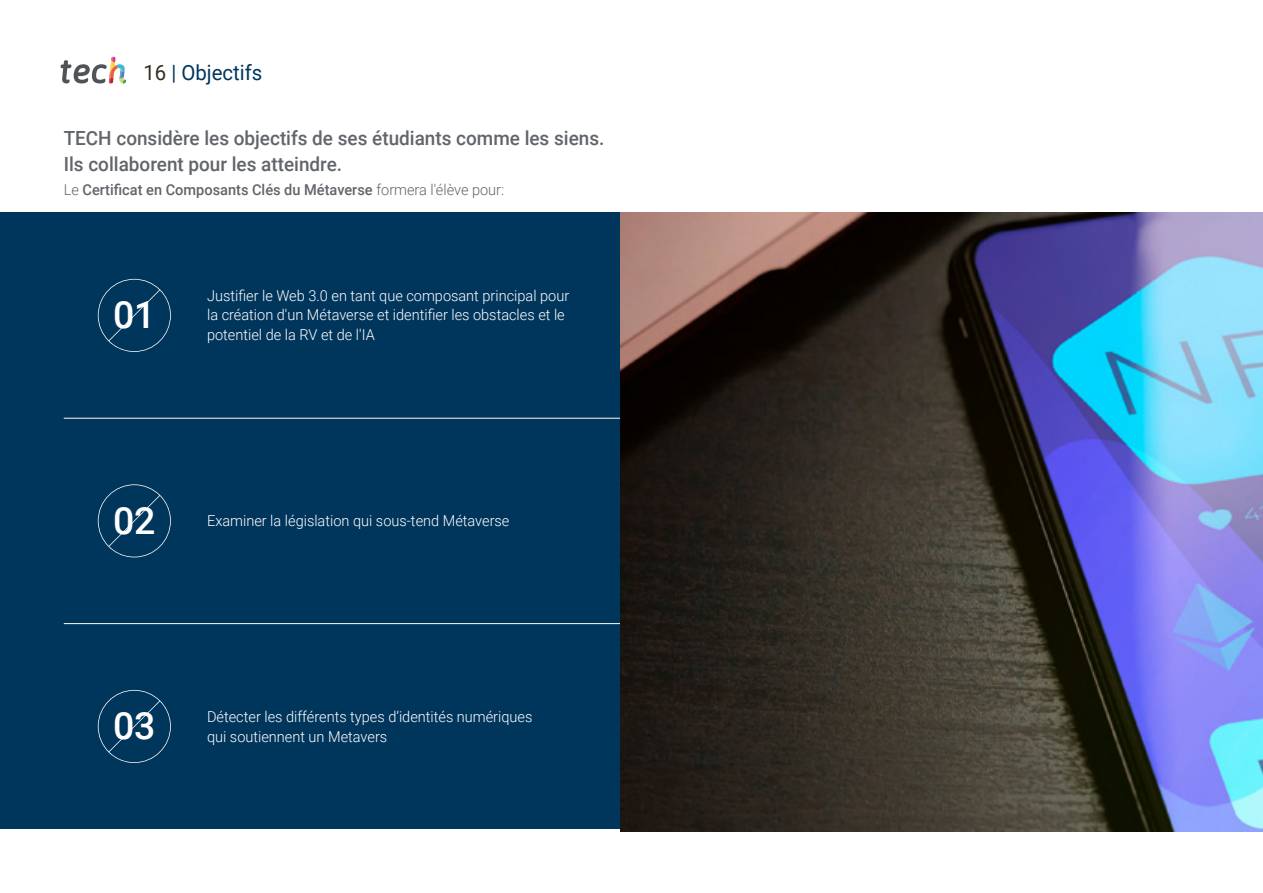
<style>
.page{position:relative;width:1263px;height:893px;background:#fff}
.page>*{position:absolute;margin:0;border:0;box-sizing:border-box;transform-origin:0 0}
.t1{font:500 37.5px "Roboto";color:#fff}
.t2{font:21px "Roboto";color:#00355e}
.t3{font:500 19.5px/25.5px "Roboto";color:#61646a}
.t4{font:300 15px/19.5px "Roboto";color:#fff}
.t5{font:500 15px "Roboto";color:#61646a}
.s1{color:#312e20}
.s2{color:#00355c}
.s3{font-weight:300}
</style>
<div class="page">
<div style="left:0;top:213px;width:621px;height:616px;background:#00355c"></div>
<svg style="left:98px;top:279px;width:73px;height:73px"></svg>
<svg style="left:98px;top:690px;width:73px;height:73px"></svg>
<svg style="left:98px;top:484px;width:73px;height:73px"></svg>
<hr style="left:64px;top:418px;width:1199px;height:1px;background:#fff">
<hr style="left:64px;top:623px;width:1199px;height:1px;background:#fff">
<svg style="left:61px;top:57px;width:65px;height:27px"></svg>
<img style="left:621px;top:213px;width:642px;height:618px">
<h2 class="t2" style="left:144px;top:57px;width:120px"><span class="s1">16</span> <span class="s2">| O</span>bjectifs</h2>
<h3 class="t3" style="left:64px;top:125px;width:542px">TECH considère les objectifs de ses étudiants comme les siens.<br>Ils collaborent pour les atteindre.</h3>
<p class="t5" style="left:64px;top:179px;width:442px"><span class="s3">Le</span> Certificat en Composants Clés du Métaverse <span class="s3">formera l'élève pour:</span></p>
<h1 class="t1" style="left:113px;top:288px;width:44px">01</h1>
<p class="t4" style="left:207px;top:285px;width:364px">Justifier le Web 3.0 en tant que composant principal pour la création d'un Métaverse et identifier les obstacles et le potentiel de la RV et de l'IA</p>
<h1 class="t1" style="left:113px;top:494px;width:44px">02</h1>
<p class="t4" style="left:207px;top:511px;width:304px">Examiner la législation qui sous-tend Métaverse</p>
<h1 class="t1" style="left:113px;top:699px;width:44px">03</h1>
<p class="t4" style="left:207px;top:706px;width:327px">Détecter les différents types d’identités numériques qui soutiennent un Metavers</p>
</div>
